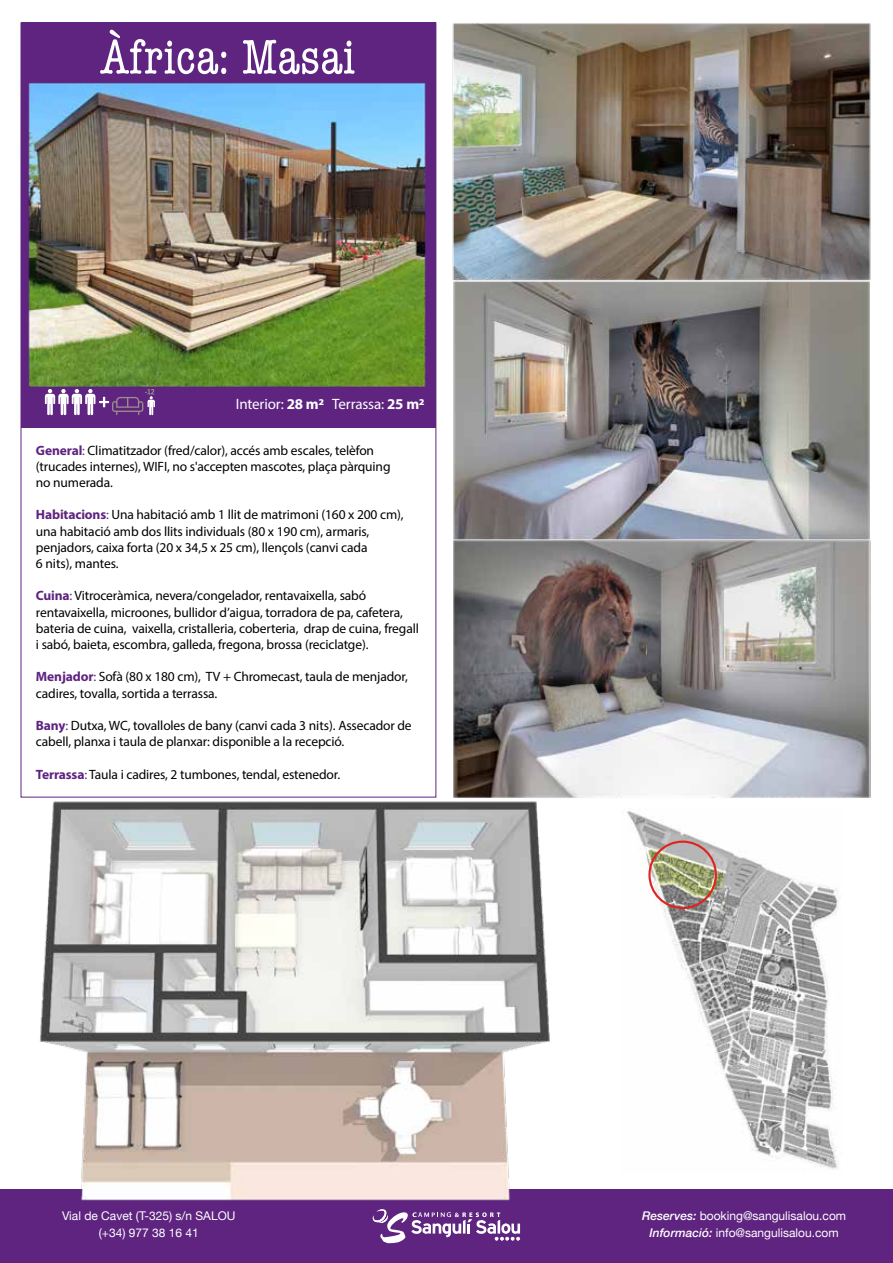
<style>
.page{position:relative;width:893px;height:1263px;background:#fff}
.page>*{position:absolute;margin:0;border:0;box-sizing:border-box;transform-origin:0 0}
.t1{font:condensed 50.25px "American Typewriter";color:#fff}
.t2{font:15px "Myriad Pro";letter-spacing:-.01em;color:#fff}
.t3{font:13.5px/16.2px "Myriad Pro";letter-spacing:-.01em;color:#010000}
.t4{font:12px/17.2px "Helvetica Neue";color:#fff;text-align:center}
.s1{font-weight:700}
.s2{font-weight:700;color:#5e2480}
.s3{color:#5e2480}
.s4{color:#000}
.s5{font-weight:500;font-style:italic}
</style>
<div class="page">
<img style="left:628px;top:814px;width:211px;height:356px">
<div style="left:648px;top:840px;width:69px;height:69px;border:2px solid #df2320;border-radius:50%"></div>
<div style="left:21px;top:23px;width:415px;height:405px;background:#5e2480"></div>
<img style="left:20px;top:51px;width:417px;height:387px">
<img style="left:452px;top:23px;width:419px;height:225px">
<img style="left:452px;top:248px;width:419px;height:252px">
<img style="left:424px;top:500px;width:447px;height:314px">
<div style="left:0;top:1189px;width:893px;height:74px;background:#5e2480"></div>
<svg style="left:372px;top:1209px;width:148px;height:34px"></svg>
<img style="left:35px;top:797px;width:516px;height:404px">
<svg style="left:45px;top:389px;width:110px;height:26px"></svg>
<h1 class="t1" style="left:100px;top:19px;width:256px">Àfrica: Masai</h1>
<p class="t2" style="left:236px;top:395px;width:190px">Interior: <span class="s1">28 m2</span> Terrassa: <span class="s1">25 m2</span></p>
<p class="t3" style="left:36px;top:442px;width:356px"><span class="s2">General</span><span class="s3">:</span> Climatitzador (fred/calor), accés amb escales, telèfon (trucades internes), <span class="s4">WIFI, no s'accepten mascotes,</span> plaça pàrquing no numerada.</p>
<p class="t3" style="left:36px;top:506px;width:369px"><span class="s2">Habitacions</span><span class="s3">:</span> Una habitació amb 1 llit de matrimoni (160 x 200 cm), una habitació amb dos llits individuals (80 x 190 cm), armaris, penjadors, caixa forta (<span class="s4">20 x 34,5 x 25 cm</span>), llençols (canvi cada<br>6 nits), mantes.</p>
<p class="t3" style="left:36px;top:587px;width:384px"><span class="s2">Cuina</span><span class="s3">:</span> Vitroceràmica, nevera/congelador, rentavaixella, sabó rentavaixella, microones, bullidor d’aigua, torradora de pa, cafetera, bateria de cuina, vaixella, cristalleria, coberteria, drap de cuina, fregall i sabó, baieta, escombra, galleda, fregona, brossa (reciclatge).</p>
<p class="t3" style="left:36px;top:668px;width:373px"><span class="s2">Menjador</span><span class="s3">:</span> Sofà <span class="s4">(80 x 180 cm)</span>, <span class="s4">TV + Chromecast</span>, taula de menjador, cadires, tovalla, sortida a terrassa.</p>
<p class="t3" style="left:36px;top:717px;width:377px"><span class="s2">Bany</span><span class="s3">:</span> Dutxa, WC, tovalloles de bany (canvi cada 3 nits). Assecador de cabell, planxa i taula de planxar: disponible a la recepció.</p>
<p class="t3" style="left:36px;top:766px;width:306px"><span class="s2">Terrassa</span><span class="s3">:</span> Taula i cadires, 2 tumbones, tendal, estenedor.</p>
<p class="t4" style="left:62px;top:1208px;width:175px">Vial de Cavet (T-325) s/n SALOU (+34) 977 38 16 41</p>
<p class="t4" style="left:642px;top:1208px;width:206px"><span class="s5">Reserves:</span> booking@sangulisalou.com<br><span class="s5">Informació:</span> info@sangulisalou.com</p>
</div>
